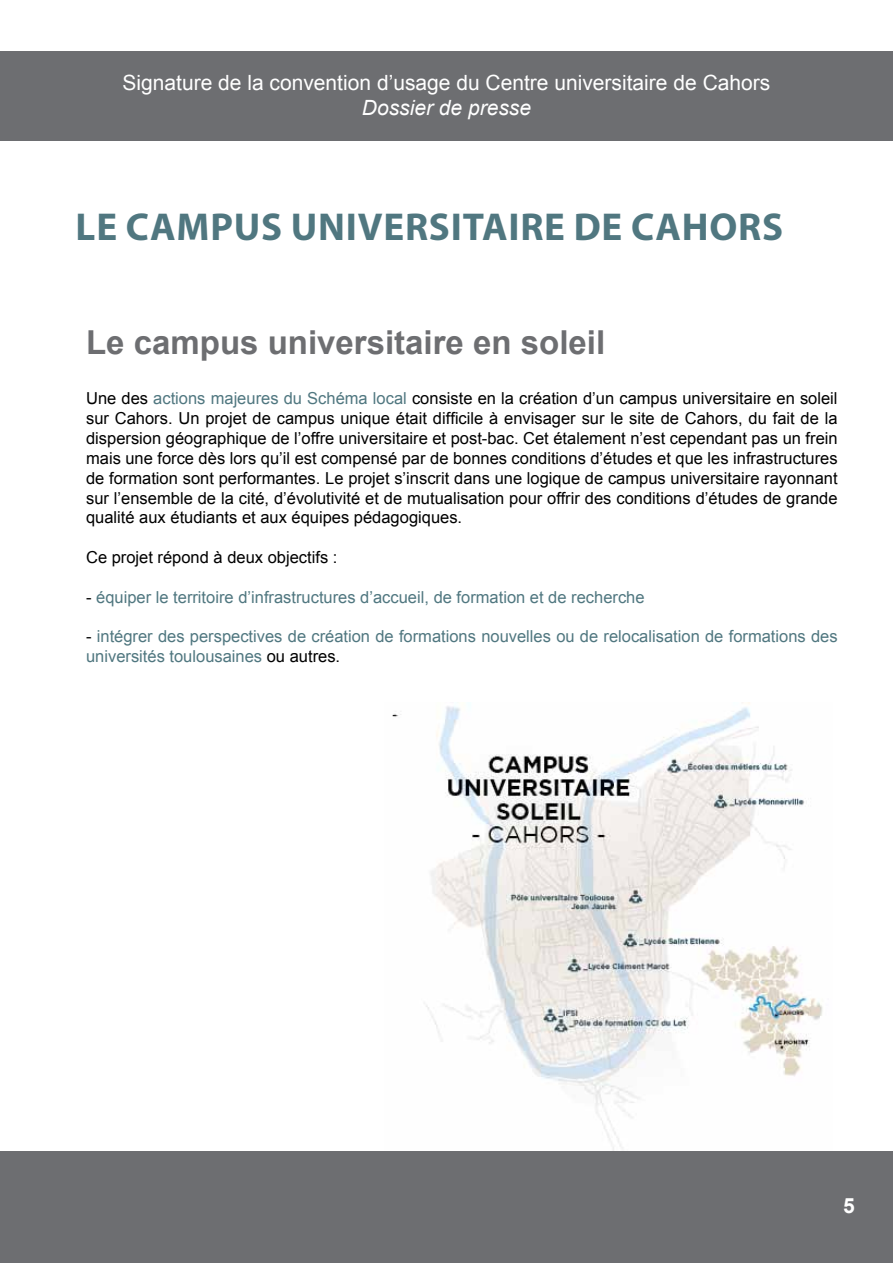
<style>
.page{position:relative;width:893px;height:1263px;background:#fff}
.page>*{position:absolute;margin:0;border:0;box-sizing:border-box;transform-origin:0 0}
.t1{font:700 39px "Myriad Pro";letter-spacing:.02em;color:#507780}
.t2{font:700 33px "Arial";color:#6d6e71}
.t3{font:21px "Arial";color:#fff}
.t4{font:italic 21px "Arial";color:#fff}
.t5{font:700 21px "Arial";color:#fff}
.t6{font:16.5px/19.8px "Arial";color:#000;text-align:justify}
.t7{font:16.5px/19.8px "Arial";color:#507780}
.s1{color:#507780}
.s2{color:#000}
</style>
<div class="page">
<div style="left:0;top:1152px;width:893px;height:111px;background:#6d6e71"></div>
<div style="left:0;top:51px;width:893px;height:89px;background:#6d6e71"></div>
<img style="left:392px;top:702px;width:431px;height:448px">
<p class="t3" style="left:123px;top:69px;width:649px">Signature de la convention d’usage du Centre universitaire de Cahors</p>
<p class="t4" style="left:362px;top:94px;width:171px">Dossier de presse</p>
<h1 class="t1" style="left:76px;top:201px;width:709px">LE CAMPUS UN IVERSITAIRE DE CAHORS</h1>
<h2 class="t2" style="left:86px;top:320px;width:521px">Le campus universitaire en soleil</h2>
<p class="t6" style="left:86px;top:389px;width:753px">Une des <span class="s1">actions majeures du Schéma local</span> consiste en la création d’un campus universitaire en soleil sur Cahors. Un projet de campus unique était difficile à envisager sur le site de Cahors, du fait de la dispersion géographique de l’offre universitaire et post-bac. Cet étalement n’est cependant pas un frein mais une force dès lors qu’il est compensé par de bonnes conditions d’études et que les infrastructures de formation sont performantes. Le projet s’inscrit dans une logique de campus universitaire rayonnant sur l’ensemble de la cité, d’évolutivité et de mutualisation pour offrir des conditions d’études de grande qualité aux étudiants et aux équipes pédagogiques.</p>
<p class="t6" style="left:86px;top:547px;width:253px">Ce projet répond à deux objectifs :</p>
<p class="t7" style="left:86px;top:587px;width:560px"><span class="s2">-</span> équiper le territoire d’infrastructures d’accueil, de formation et de recherche</p>
<p class="t7" style="left:86px;top:627px;width:753px"><span class="s2">-</span> intégrer des perspectives de création de formations nouvelles ou de relocalisation de formations des universités toulousaines <span class="s2">ou autres.</span></p>
<p class="t5" style="left:843px;top:1192px;width:13px">5</p>
</div>
